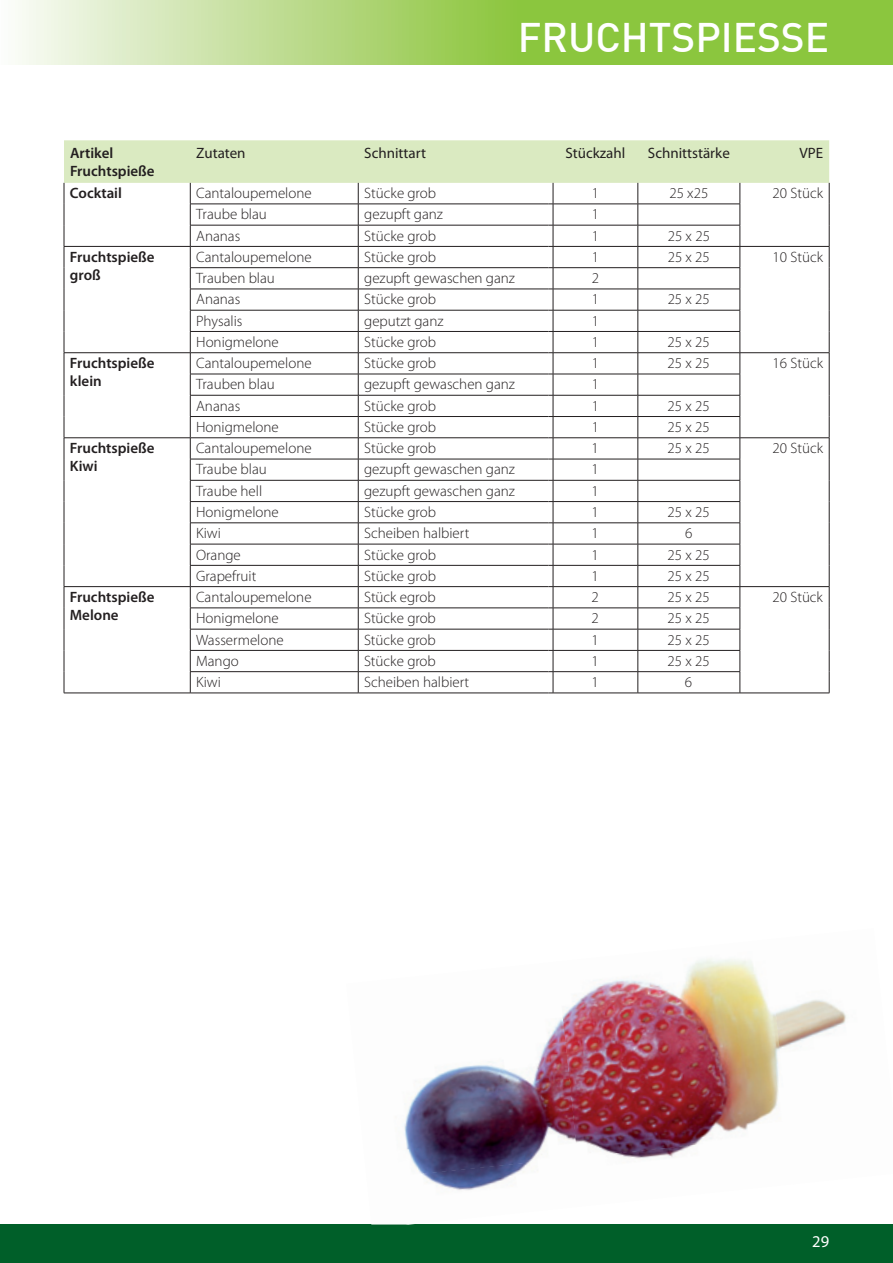
<style>
.page{position:relative;width:893px;height:1263px;background:#fff}
.page>*{position:absolute;margin:0;border:0;box-sizing:border-box;transform-origin:0 0}
.t1{font:500 40.5px "DIN Offc";color:#fff}
.t2{font:16.5px "Myriad Pro";color:#fff}
.t3{font:300 15px "Myriad Pro";color:#231f20}
.t4{font:600 15px/18px "Myriad Pro";color:#231f20}
.t5{font:15px "Myriad Pro";color:#231f20}
</style>
<div class="page">
<svg style="left:18px;top:0;width:875px;height:64px;background:#aad471"></svg>
<div style="left:0;top:1225px;width:893px;height:38px;background:#005f29"></div>
<svg style="left:64px;top:140px;width:766px;height:554px"></svg>
<hr style="left:553px;top:693px;width:85px;height:1px;background:#231f20">
<hr style="left:638px;top:693px;width:102px;height:1px;background:#231f20">
<hr style="left:740px;top:693px;width:89px;height:1px;background:#231f20">
<img style="left:403px;top:1025px;width:154px;height:110px">
<img style="left:557px;top:959px;width:211px;height:176px">
<img style="left:768px;top:1000px;width:79px;height:115px">
<img style="left:367px;top:1135px;width:427px;height:90px">
<h1 class="t1" style="left:518px;top:11px;width:313px">FRUCHTSPIESSE</h1>
<p class="t4" style="left:70px;top:143px;width:86px">Artikel<br>Fruchtspieße</p>
<p class="t5" style="left:196px;top:143px;width:51px">Zutaten</p>
<p class="t5" style="left:364px;top:143px;width:63px">Schnittart</p>
<p class="t5" style="left:565px;top:143px;width:61px">Stückzahl</p>
<p class="t5" style="left:648px;top:143px;width:83px">Schnittstärke</p>
<p class="t5" style="left:799px;top:143px;width:25px">VPE</p>
<p class="t4" style="left:70px;top:184px;width:53px">Cocktail</p>
<p class="t3" style="left:196px;top:184px;width:117px">Cantaloupemelone</p>
<p class="t3" style="left:364px;top:184px;width:73px">Stücke grob</p>
<p class="t3" style="left:592px;top:184px;width:9px">1</p>
<p class="t3" style="left:669px;top:184px;width:40px">25 x25</p>
<p class="t3" style="left:773px;top:184px;width:52px">20 Stück</p>
<p class="t3" style="left:196px;top:205px;width:72px">Traube blau</p>
<p class="t3" style="left:364px;top:205px;width:80px">gezupft ganz</p>
<p class="t3" style="left:592px;top:205px;width:9px">1</p>
<p class="t3" style="left:196px;top:227px;width:46px">Ananas</p>
<p class="t3" style="left:364px;top:227px;width:73px">Stücke grob</p>
<p class="t3" style="left:592px;top:227px;width:9px">1</p>
<p class="t3" style="left:668px;top:227px;width:44px">25 x 25</p>
<p class="t4" style="left:70px;top:247px;width:86px">Fruchtspieße groß</p>
<p class="t3" style="left:196px;top:248px;width:117px">Cantaloupemelone</p>
<p class="t3" style="left:364px;top:248px;width:73px">Stücke grob</p>
<p class="t3" style="left:592px;top:248px;width:9px">1</p>
<p class="t3" style="left:668px;top:248px;width:44px">25 x 25</p>
<p class="t3" style="left:773px;top:248px;width:52px">10 Stück</p>
<p class="t3" style="left:196px;top:269px;width:80px">Trauben blau</p>
<p class="t3" style="left:364px;top:269px;width:152px">gezupft gewaschen ganz</p>
<p class="t3" style="left:592px;top:269px;width:9px">2</p>
<p class="t3" style="left:196px;top:290px;width:46px">Ananas</p>
<p class="t3" style="left:364px;top:290px;width:73px">Stücke grob</p>
<p class="t3" style="left:592px;top:290px;width:9px">1</p>
<p class="t3" style="left:668px;top:290px;width:44px">25 x 25</p>
<p class="t3" style="left:196px;top:312px;width:48px">Physalis</p>
<p class="t3" style="left:364px;top:312px;width:81px">geputzt ganz</p>
<p class="t3" style="left:592px;top:312px;width:9px">1</p>
<p class="t3" style="left:196px;top:333px;width:84px">Honigmelone</p>
<p class="t3" style="left:364px;top:333px;width:73px">Stücke grob</p>
<p class="t3" style="left:592px;top:333px;width:9px">1</p>
<p class="t3" style="left:668px;top:333px;width:44px">25 x 25</p>
<p class="t4" style="left:70px;top:354px;width:86px">Fruchtspieße klein</p>
<p class="t3" style="left:196px;top:354px;width:117px">Cantaloupemelone</p>
<p class="t3" style="left:364px;top:354px;width:73px">Stücke grob</p>
<p class="t3" style="left:592px;top:354px;width:9px">1</p>
<p class="t3" style="left:668px;top:354px;width:44px">25 x 25</p>
<p class="t3" style="left:773px;top:354px;width:52px">16 Stück</p>
<p class="t3" style="left:196px;top:375px;width:80px">Trauben blau</p>
<p class="t3" style="left:364px;top:375px;width:152px">gezupft gewaschen ganz</p>
<p class="t3" style="left:592px;top:375px;width:9px">1</p>
<p class="t3" style="left:196px;top:397px;width:46px">Ananas</p>
<p class="t3" style="left:364px;top:397px;width:73px">Stücke grob</p>
<p class="t3" style="left:592px;top:397px;width:9px">1</p>
<p class="t3" style="left:668px;top:397px;width:44px">25 x 25</p>
<p class="t3" style="left:196px;top:418px;width:84px">Honigmelone</p>
<p class="t3" style="left:364px;top:418px;width:73px">Stücke grob</p>
<p class="t3" style="left:592px;top:418px;width:9px">1</p>
<p class="t3" style="left:668px;top:418px;width:44px">25 x 25</p>
<p class="t4" style="left:70px;top:439px;width:86px">Fruchtspieße<br>Kiwi</p>
<p class="t3" style="left:196px;top:439px;width:117px">Cantaloupemelone</p>
<p class="t3" style="left:364px;top:439px;width:73px">Stücke grob</p>
<p class="t3" style="left:592px;top:439px;width:9px">1</p>
<p class="t3" style="left:668px;top:439px;width:44px">25 x 25</p>
<p class="t3" style="left:772px;top:439px;width:52px">20 Stück</p>
<p class="t3" style="left:196px;top:460px;width:72px">Traube blau</p>
<p class="t3" style="left:364px;top:460px;width:152px">gezupft gewaschen ganz</p>
<p class="t3" style="left:592px;top:460px;width:9px">1</p>
<p class="t3" style="left:196px;top:482px;width:68px">Traube hell</p>
<p class="t3" style="left:364px;top:482px;width:152px">gezupft gewaschen ganz</p>
<p class="t3" style="left:592px;top:482px;width:9px">1</p>
<p class="t3" style="left:196px;top:503px;width:84px">Honigmelone</p>
<p class="t3" style="left:364px;top:503px;width:73px">Stücke grob</p>
<p class="t3" style="left:592px;top:503px;width:9px">1</p>
<p class="t3" style="left:668px;top:503px;width:44px">25 x 25</p>
<p class="t3" style="left:196px;top:524px;width:26px">Kiwi</p>
<p class="t3" style="left:364px;top:524px;width:107px">Scheiben halbiert</p>
<p class="t3" style="left:592px;top:524px;width:9px">1</p>
<p class="t3" style="left:685px;top:524px;width:9px">6</p>
<p class="t3" style="left:196px;top:545px;width:46px">Orange</p>
<p class="t3" style="left:364px;top:545px;width:73px">Stücke grob</p>
<p class="t3" style="left:592px;top:545px;width:9px">1</p>
<p class="t3" style="left:667px;top:545px;width:44px">25 x 25</p>
<p class="t3" style="left:196px;top:567px;width:62px">Grapefruit</p>
<p class="t3" style="left:364px;top:567px;width:73px">Stücke grob</p>
<p class="t3" style="left:592px;top:567px;width:9px">1</p>
<p class="t3" style="left:667px;top:567px;width:44px">25 x 25</p>
<p class="t4" style="left:70px;top:588px;width:86px">Fruchtspieße<br>Melone</p>
<p class="t3" style="left:196px;top:588px;width:117px">Cantaloupemelone</p>
<p class="t3" style="left:364px;top:588px;width:73px">Stück egrob</p>
<p class="t3" style="left:592px;top:588px;width:9px">2</p>
<p class="t3" style="left:667px;top:588px;width:44px">25 x 25</p>
<p class="t3" style="left:772px;top:588px;width:52px">20 Stück</p>
<p class="t3" style="left:196px;top:609px;width:84px">Honigmelone</p>
<p class="t3" style="left:364px;top:609px;width:73px">Stücke grob</p>
<p class="t3" style="left:592px;top:609px;width:9px">2</p>
<p class="t3" style="left:667px;top:609px;width:44px">25 x 25</p>
<p class="t3" style="left:196px;top:630px;width:89px">Wassermelone</p>
<p class="t3" style="left:364px;top:630px;width:73px">Stücke grob</p>
<p class="t3" style="left:592px;top:630px;width:9px">1</p>
<p class="t3" style="left:667px;top:630px;width:44px">25 x 25</p>
<p class="t3" style="left:196px;top:652px;width:44px">Mango</p>
<p class="t3" style="left:364px;top:652px;width:73px">Stücke grob</p>
<p class="t3" style="left:591px;top:652px;width:9px">1</p>
<p class="t3" style="left:667px;top:652px;width:44px">25 x 25</p>
<p class="t3" style="left:196px;top:673px;width:26px">Kiwi</p>
<p class="t3" style="left:364px;top:673px;width:107px">Scheiben halbiert</p>
<p class="t3" style="left:591px;top:673px;width:9px">1</p>
<p class="t3" style="left:685px;top:673px;width:9px">6</p>
<p class="t2" style="left:812px;top:1231px;width:18px">29</p>
</div>
